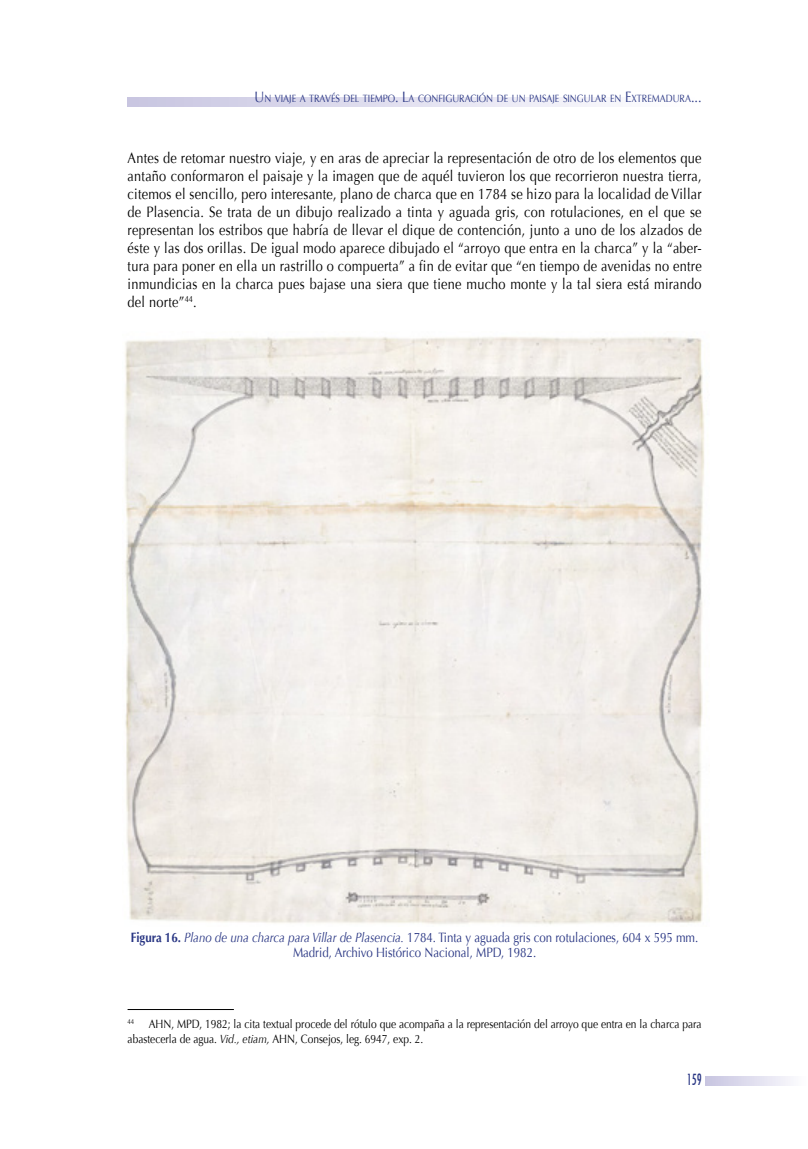
<style>
.page{position:relative;width:808px;height:1149px;background:#fff}
.page>*{position:absolute;margin:0;border:0;box-sizing:border-box;transform-origin:0 0}
.t1{font:condensed 18px "Tw Cen";color:#283583;scale:.75 1}
.t2{font:15px/18px "Optima";letter-spacing:.02em;color:#000;text-align:justify;scale:.85 1}
.t3{font:13.5px/15px "Optima";color:#283583;text-align:center;scale:.85 1}
.t4{font:12px/14.4px "Optima";color:#000;scale:.85 1}
.t5{font:10.5px "Optima";color:#283583;scale:.85 1}
.s1{font-size:15px}
.s2{font-weight:700}
.s3{font-style:italic}
</style>
<div class="page">
<svg style="left:706px;top:1076px;width:84px;height:8px"></svg>
<svg style="left:128px;top:98px;width:468px;height:8px;background:#dedced"></svg>
<hr style="left:128px;top:1008px;width:106px;height:1px;background:#000">
<img style="left:125px;top:337px;width:579px;height:588px">
<p class="t5" style="left:254px;top:92px;width:528px"><span class="s1">U</span>N VIAJE A TRAVÉS DEL TIEMPO<span class="s1">. L</span>A CONFIGU RACIÓN DE U N PAISAJE SINGU LAR EN <span class="s1">E</span>XTREMADU RA<span class="s1">...</span></p>
<p class="t2" style="left:128px;top:149px;width:677px">Antes de retomar nuestro viaje, y en aras de apreciar la representación de otro de los elementos que antaño conformaron el paisaje y la imagen que de aquél tuvieron los que recorrieron nuestra tierra, citemos el sencillo, pero interesante, plano de charca que en 1784 se hizo para la localidad de Villar de Plasencia. Se trata de un dibujo realizado a tinta y aguada gris, con rotulaciones, en el que se representan los estribos que habría de llevar el dique de contención, junto a uno de los alzados de éste y las dos orillas. De igual modo aparece dibujado el “arroyo que entra en la charca” y la “aber&shy;tura para poner en ella un rastrillo o compuerta” a fin de evitar que “en tiempo de avenidas no entre inmundicias en la charca pues bajase una siera que tiene mucho monte y la tal siera está mirando del norte”<sup>44</sup>.</p>
<p class="t3" style="left:131px;top:929px;width:669px"><span class="s2">Figura 16.</span> <span class="s3">Plano de una charca para Villar de Plasencia.</span> 1784. Tinta y aguada gris con rotulaciones, 604 x 595 mm.<br>Madrid, Archivo Histórico Nacional, MPD, 1982.</p>
<p class="t4" style="left:128px;top:1016px;width:677px"><sup>44</sup> AHN, MPD, 1982; la cita textual procede del rótulo que acompaña a la representación del arroyo que entra en la charca para abastecerla de agua. <span class="s3">Vid., etiam,</span> AHN, Consejos, leg. 6947, exp. 2.</p>
<p class="t1" style="left:687px;top:1068px;width:21px">159</p>
</div>
